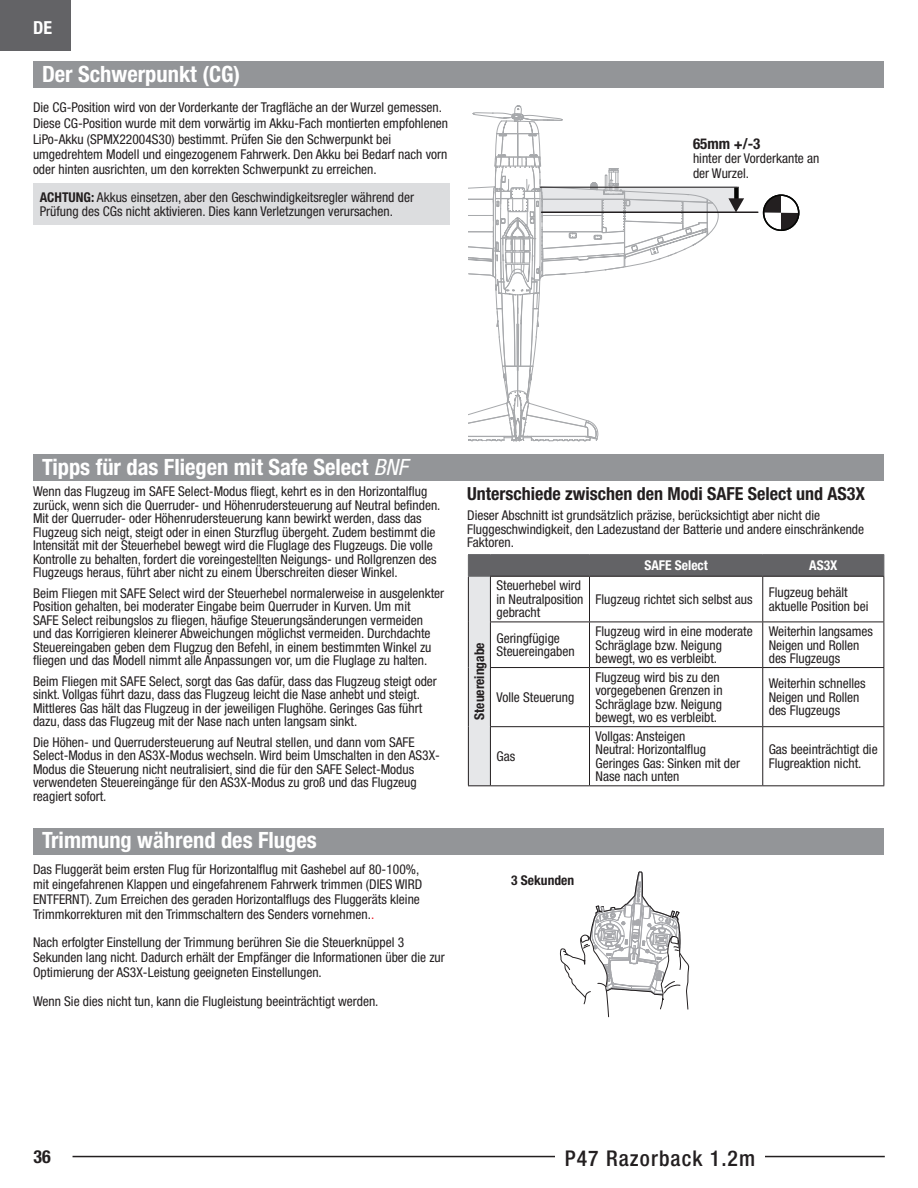
<style>
.page{position:relative;width:918px;height:1188px;background:#fff}
.page>*{position:absolute;margin:0;border:0;box-sizing:border-box;transform-origin:0 0}
.EFL_Main_Header{font:700 condensed 22.5px "Helvetica Neue LT Std";color:#fff}
.t1{font:500 condensed 21.75px "Helvetica Neue LT Std";letter-spacing:.05em;color:#231f20}
.EFL_Sub-header{font:700 condensed 18px "Helvetica Neue LT Std";color:#231f20}
.t2{font:700 condensed 18px "Helvetica Neue LT Std";color:#fff}
.Body_Text{font:700 condensed 15px "Helvetica Neue LT Std";color:#231f20}
.EFL_Body_Copy{font:condensed 13.5px/13.5px "Helvetica Neue LT Std";color:#231f20}
.Body_Text-2{font:condensed 13.5px/15.6px "Helvetica Neue LT Std";color:#231f20}
.EFL_Warning_body_cop{font:condensed 13.5px/14.2px "Helvetica Neue LT Std";color:#231f20}
.EFL_NOTE_TAB{font:700 condensed 13.5px "Helvetica Neue LT Std";color:#231f20}
.t3{font:700 condensed 13.5px "Helvetica Neue LT Std";color:#fff}
.s1{font-weight:700}
.s2{font-weight:400;font-style:italic}
.s3{color:#ee1c27}
</style>
<div class="page">
<div style="left:0;top:0;width:71px;height:51px;background:#636366"></div>
<hr style="left:73px;top:1156px;width:812px;height:1px;background:#231f20">
<div style="left:555px;top:1147px;width:210px;height:23px;background:#fff"></div>
<div style="left:33px;top:183px;width:417px;height:41px;background:#dcdddf"></div>
<div style="left:33px;top:454px;width:850px;height:28px;background:#939598"></div>
<svg style="left:446px;top:61px;width:439px;height:957px"></svg>
<div style="left:33px;top:828px;width:850px;height:27px;background:#939598"></div>
<div style="left:33px;top:62px;width:851px;height:26px;background:#939598"></div>
<h3 class="t2" style="left:33px;top:17px;width:20px">DE</h3>
<p class="EFL_Main_Header" style="left:42px;top:60px;width:200px">Der Schwerpunkt (CG)</p>
<p class="Body_Text-2" style="left:33px;top:99px;width:417px">Die CG-Position wird von der Vorderkante der Tragfläche an der Wurzel gemessen.<br>Diese CG-Position wurde mit dem vorwärtig im Akku-Fach montierten empfohlenen LiPo-Akku (SPMX22004S30) bestimmt. Prüfen Sie den Schwerpunkt bei umgedrehtem Modell und eingezogenem Fahrwerk. Den Akku bei Bedarf nach vorn oder hinten ausrichten, um den korrekten Schwerpunkt zu erreichen.</p>
<p class="EFL_Warning_body_cop" style="left:40px;top:190px;width:376px"><span class="s1">ACHTUNG:</span> Akkus einsetzen, aber den Geschwindigkeitsregler während der<br>Prüfung des CGs nicht aktivieren. Dies kann Verletzungen verursachen.</p>
<p class="Body_Text" style="left:693px;top:134px;width:69px">65mm +/-3</p>
<p class="Body_Text-2" style="left:693px;top:150px;width:128px;line-height:15px">hinter der Vorderkante an der Wurzel.</p>
<p class="EFL_Main_Header" style="left:42px;top:453px;width:367px">Tipps für das Fliegen mit Safe Select <span class="s2">BNF</span></p>
<p class="EFL_Body_Copy" style="left:33px;top:485px;width:409px">Wenn das Flugzeug im SAFE Select-Modus fliegt, kehrt es in den Horizontalflug zurück, wenn sich die Querruder- und Höhenrudersteuerung auf Neutral befinden.<br>Mit der Querruder- oder Höhenrudersteuerung kann bewirkt werden, dass das Flugzeug sich neigt, steigt oder in einen Sturzflug übergeht. Zudem bestimmt die Intensität mit der Steuerhebel bewegt wird die Fluglage des Flugzeugs. Die volle Kontrolle zu behalten, fordert die voreingestellten Neigungs- und Rollgrenzen des Flugzeugs heraus, führt aber nicht zu einem Überschreiten dieser Winkel.</p>
<p class="EFL_Body_Copy" style="left:33px;top:586px;width:413px">Beim Fliegen mit SAFE Select wird der Steuerhebel normalerweise in ausgelenkter Position gehalten, bei moderater Eingabe beim Querruder in Kurven. Um mit<br>SAFE Select reibungslos zu fliegen, häufige Steuerungsänderungen vermeiden und das Korrigieren kleinerer Abweichungen möglichst vermeiden. Durchdachte Steuereingaben geben dem Flugzug den Befehl, in einem bestimmten Winkel zu fliegen und das Modell nimmt alle Anpassungen vor, um die Fluglage zu halten.</p>
<p class="EFL_Body_Copy" style="left:33px;top:674px;width:405px">Beim Fliegen mit SAFE Select, sorgt das Gas dafür, dass das Flugzeug steigt oder sinkt. Vollgas führt dazu, dass das Flugzeug leicht die Nase anhebt und steigt.<br>Mittleres Gas hält das Flugzeug in der jeweiligen Flughöhe. Geringes Gas führt dazu, dass das Flugzeug mit der Nase nach unten langsam sinkt.</p>
<p class="EFL_Body_Copy" style="left:33px;top:735px;width:409px">Die Höhen- und Querrudersteuerung auf Neutral stellen, und dann vom SAFE Select-Modus in den AS3X-Modus wechseln. Wird beim Umschalten in den AS3X-Modus die Steuerung nicht neutralisiert, sind die für den SAFE Select-Modus verwendeten Steuereingänge für den AS3X-Modus zu groß und das Flugzeug reagiert sofort.</p>
<p class="EFL_Main_Header" style="left:42px;top:827px;width:276px">Trimmung während des Fluges</p>
<p class="EFL_Body_Copy" style="left:33px;top:861px;width:391px;line-height:15px">Das Fluggerät beim ersten Flug für Horizontalflug mit Gashebel auf 80-100%, mit eingefahrenen Klappen und eingefahrenem Fahrwerk trimmen (DIES WIRD ENTFERNT). Zum Erreichen des geraden Horizontalflugs des Fluggeräts kleine Trimmkorrekturen mit den Trimmschaltern des Senders vornehmen.<span class="s3">.</span></p>
<p class="EFL_Body_Copy" style="left:33px;top:935px;width:413px;line-height:15px">Nach erfolgter Einstellung der Trimmung berühren Sie die Steuerknüppel 3<br>Sekunden lang nicht. Dadurch erhält der Empfänger die Informationen über die zur<br>Optimierung der AS3X-Leistung geeigneten Einstellungen.</p>
<p class="EFL_Body_Copy" style="left:33px;top:994px;width:347px">Wenn Sie dies nicht tun, kann die Flugleistung beeinträchtigt werden.</p>
<p class="EFL_Sub-header" style="left:467px;top:482px;width:399px">Unterschiede zwischen den Modi SAFE Select und AS3X</p>
<p class="EFL_Body_Copy" style="left:467px;top:509px;width:398px">Dieser Abschnitt ist grundsätzlich präzise, berücksichtigt aber nicht die<br>Fluggeschwindigkeit, den Ladezustand der Batterie und andere einschränkende<br>Faktoren.</p>
<p class="t3" style="left:644px;top:557px;width:65px">SAFE Select</p>
<p class="t3" style="left:809px;top:557px;width:30px">AS3X</p>
<p class="EFL_NOTE_TAB" style="left:471px;top:720px;width:79px;rotate:-90deg">Steuereingabe</p>
<p class="EFL_Body_Copy" style="left:496px;top:579px;width:89px">Steuerhebel wird in Neutralposition gebracht</p>
<p class="EFL_Body_Copy" style="left:596px;top:592px;width:159px">Flugzeug richtet sich selbst aus</p>
<p class="EFL_Body_Copy" style="left:769px;top:586px;width:101px">Flugzeug behält aktuelle Position bei</p>
<p class="EFL_Body_Copy" style="left:496px;top:631px;width:80px">Geringfügige<br>Steuereingaben</p>
<p class="EFL_Body_Copy" style="left:596px;top:624px;width:159px">Flugzeug wird in eine moderate<br>Schräglage bzw. Neigung bewegt, wo es verbleibt.</p>
<p class="EFL_Body_Copy" style="left:769px;top:624px;width:106px">Weiterhin langsames<br>Neigen und Rollen des Flugzeugs</p>
<p class="EFL_Body_Copy" style="left:496px;top:690px;width:79px">Volle Steuerung</p>
<p class="EFL_Body_Copy" style="left:596px;top:670px;width:129px">Flugzeug wird bis zu den vorgegebenen Grenzen in<br>Schräglage bzw. Neigung bewegt, wo es verbleibt.</p>
<p class="EFL_Body_Copy" style="left:769px;top:677px;width:98px">Weiterhin schnelles<br>Neigen und Rollen des Flugzeugs</p>
<p class="EFL_Body_Copy" style="left:496px;top:749px;width:20px">Gas</p>
<p class="EFL_Body_Copy" style="left:596px;top:729px;width:146px">Vollgas: Ansteigen<br>Neutral: Horizontalflug<br>Geringes Gas: Sinken mit der<br>Nase nach unten</p>
<p class="EFL_Body_Copy" style="left:769px;top:743px;width:110px">Gas beeinträchtigt die<br>Flugreaktion nicht.</p>
<p class="EFL_NOTE_TAB" style="left:511px;top:872px;width:64px">3 Sekunden</p>
<h3 class="EFL_Sub-header" style="left:33px;top:1146px;width:19px">36</h3>
<h2 class="t1" style="left:565px;top:1146px;width:192px">P47 Razorback 1.2m</h2>
</div>
